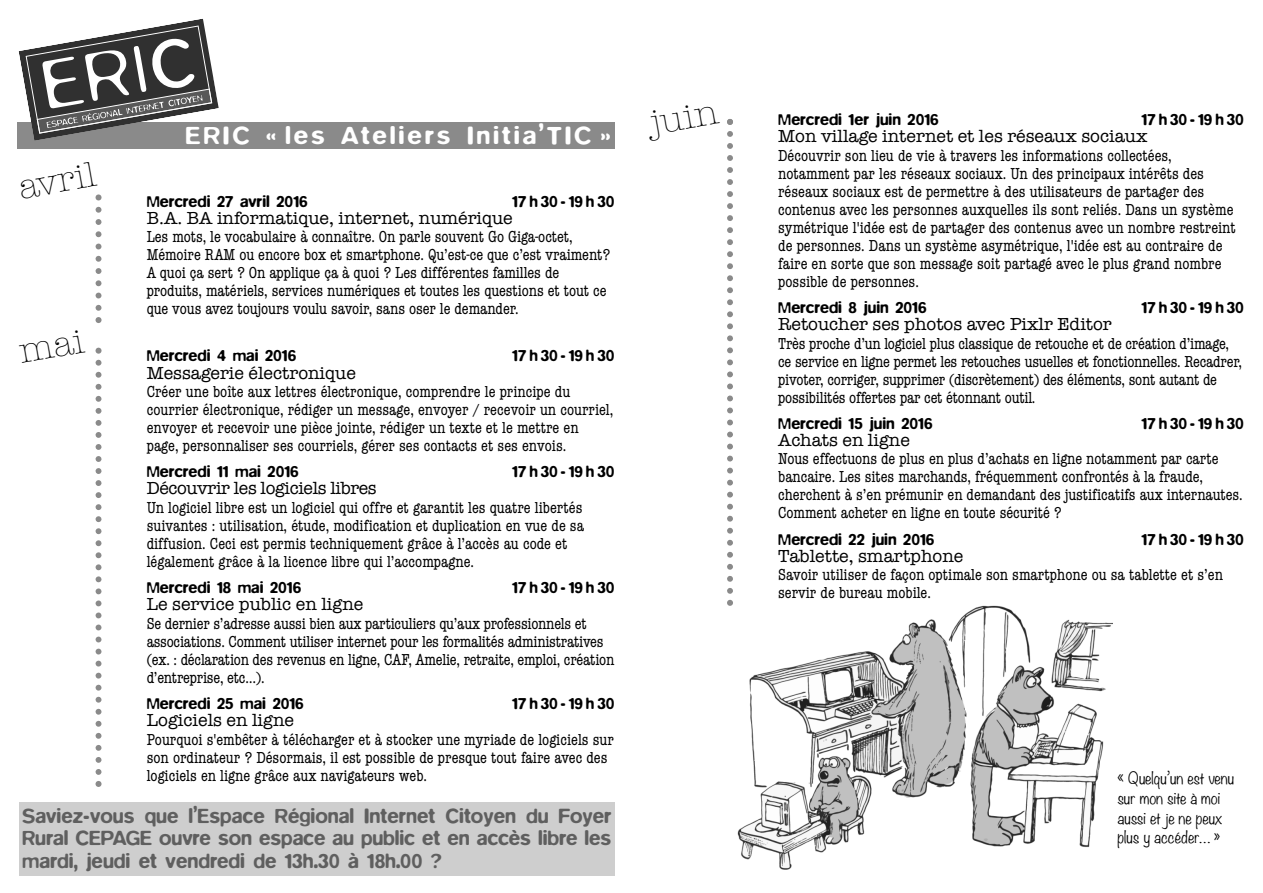
<style>
.page{position:relative;width:1263px;height:893px;background:#fff}
.page>*{position:absolute;margin:0;border:0;box-sizing:border-box;transform-origin:0 0}
.t1{font:300 36px "American Typewriter";color:#000}
.t2{font:500 25.35px "Blur";letter-spacing:.105em;color:#fff;scale:1.05 1}
.t3{font:500 21px/22.5px "Blur";color:#5f5f5f;text-align:justify}
.t4{font:18px "American Typewriter";color:#000}
.t5{font:18px "American Typewriter";letter-spacing:-.02em;color:#000}
.t6{font:condensed 16.5px/18px "American Typewriter";color:#000}
.t7{font:500 16.5px "Blur";color:#000}
.t8{font:500 16.5px "Blur";letter-spacing:.095em;color:#000}
.t9{font:300 15px/19.6px "Noteworthy";color:#000}
</style>
<div class="page">
<svg style="left:96px;top:348px;width:6px;height:439px"></svg>
<div style="left:19px;top:803px;width:595px;height:73px;background:#cecece"></div>
<svg style="left:96px;top:194px;width:6px;height:129px"></svg>
<svg style="left:727px;top:119px;width:6px;height:487px"></svg>
<div style="left:17px;top:122px;width:597px;height:27px;background:#8a8a8a"></div>
<svg style="left:19px;top:19px;width:200px;height:122px"></svg>
<img style="left:737px;top:605px;width:375px;height:265px">
<h1 class="t1" style="left:15px;top:161px;width:79px;rotate:-10deg">avril</h1>
<h2 class="t2" style="left:186px;top:120px;width:406px">ERIC « les Ateliers Initia’TIC »</h2>
<p class="t7" style="left:147px;top:191px;width:162px">Mercredi 27 avril 2016</p>
<p class="t8" style="left:512px;top:191px;width:104px">17h30-19h30</p>
<p class="t4" style="left:147px;top:204px;width:368px">B.A. BA informatique, internet, numérique</p>
<p class="t6" style="left:147px;top:227px;width:465px">Les mots, le vocabulaire à connaître. On parle souvent Go Giga-octet, Mémoire RAM ou encore box et smartphone. Qu’est-ce que c’est vraiment?<br>A quoi ça sert ? On applique ça à quoi ? Les différentes familles de produits, matériels, services numériques et toutes les questions et tout ce que vous avez toujours voulu savoir, sans oser le demander.</p>
<p class="t7" style="left:147px;top:346px;width:151px">Mercredi 4 mai 2016</p>
<p class="t8" style="left:512px;top:346px;width:104px">17h30-19h30</p>
<p class="t4" style="left:147px;top:359px;width:211px">Messagerie électronique</p>
<p class="t6" style="left:147px;top:382px;width:468px">Créer une boîte aux lettres électronique, comprendre le principe du courrier électronique, rédiger un message, envoyer / recevoir un courriel, envoyer et recevoir une pièce jointe, rédiger un texte et le mettre en page, personnaliser ses courriels, gérer ses contacts et ses envois.</p>
<p class="t7" style="left:147px;top:462px;width:154px">Mercredi 11 mai 2016</p>
<p class="t8" style="left:512px;top:462px;width:104px">17h30-19h30</p>
<p class="t5" style="left:147px;top:475px;width:231px">Découvrir les logiciels libres</p>
<p class="t6" style="left:147px;top:498px;width:439px">Un logiciel libre est un logiciel qui offre et garantit les quatre libertés suivantes : utilisation, étude, modification et duplication en vue de sa diffusion. Ceci est permis techniquement grâce à l’accès au code et légalement grâce à la licence libre qui l’accompagne.</p>
<p class="t7" style="left:147px;top:578px;width:156px">Mercredi 18 mai 2016</p>
<p class="t8" style="left:512px;top:578px;width:104px">17h30-19h30</p>
<p class="t4" style="left:147px;top:591px;width:218px">Le service public en ligne</p>
<p class="t6" style="left:147px;top:614px;width:469px">Se dernier s’adresse aussi bien aux particuliers qu’aux professionnels et associations. Comment utiliser internet pour les formalités administratives (ex. : déclaration des revenus en ligne, CAF, Amelie, retraite, emploi, création d’entreprise, etc…).</p>
<p class="t7" style="left:147px;top:694px;width:159px">Mercredi 25 mai 2016</p>
<p class="t8" style="left:512px;top:694px;width:104px">17h30-19h30</p>
<p class="t4" style="left:147px;top:706px;width:149px">Logiciels en ligne</p>
<p class="t6" style="left:147px;top:730px;width:469px">Pourquoi s'embêter à télécharger et à stocker une myriade de logiciels sur son ordinateur ? Désormais, il est possible de presque tout faire avec des logiciels en ligne grâce aux navigateurs web.</p>
<p class="t3" style="left:22px;top:804px;width:591px">Saviez-vous que l’Espace Régional Internet Citoyen du Foyer Rural CEPAGE ouvre son espace au public et en accès libre les mardi, jeudi et vendredi de 13h.30 à 18h.00 ?</p>
<h1 class="t1" style="left:646px;top:97px;width:70px;rotate:-10deg">juin</h1>
<p class="t7" style="left:778px;top:110px;width:162px">Mercredi 1er juin 2016</p>
<p class="t8" style="left:1141px;top:110px;width:104px">17h30-19h30</p>
<p class="t4" style="left:778px;top:122px;width:371px">Mon village internet et les réseaux sociaux</p>
<p class="t6" style="left:778px;top:146px;width:459px">Découvrir son lieu de vie à travers les informations collectées, notamment par les réseaux sociaux. Un des principaux intérêts des réseaux sociaux est de permettre à des utilisateurs de partager des contenus avec les personnes auxquelles ils sont reliés. Dans un système symétrique l'idée est de partager des contenus avec un nombre restreint de personnes. Dans un système asymétrique, l'idée est au contraire de faire en sorte que son message soit partagé avec le plus grand nombre possible de personnes.</p>
<p class="t7" style="left:778px;top:297px;width:150px">Mercredi 8 juin 2016</p>
<p class="t8" style="left:1141px;top:297px;width:104px">17h30-19h30</p>
<p class="t4" style="left:778px;top:310px;width:335px">Retoucher ses photos avec Pixlr Editor</p>
<p class="t6" style="left:778px;top:334px;width:465px">Très proche d’un logiciel plus classique de retouche et de création d’image, ce service en ligne permet les retouches usuelles et fonctionnelles. Recadrer, pivoter, corriger, supprimer (discrètement) des éléments, sont autant de possibilités offertes par cet étonnant outil.</p>
<p class="t7" style="left:778px;top:413px;width:156px">Mercredi 15 juin 2016</p>
<p class="t8" style="left:1141px;top:413px;width:104px">17h30-19h30</p>
<p class="t4" style="left:778px;top:426px;width:133px">Achats en ligne</p>
<p class="t6" style="left:778px;top:449px;width:466px">Nous effectuons de plus en plus d’achats en ligne notamment par carte bancaire. Les sites marchands, fréquemment confrontés à la fraude, cherchent à s’en prémunir en demandant des justificatifs aux internautes.<br>Comment acheter en ligne en toute sécurité ?</p>
<p class="t7" style="left:778px;top:529px;width:158px">Mercredi 22 juin 2016</p>
<p class="t8" style="left:1141px;top:529px;width:104px">17h30-19h30</p>
<p class="t4" style="left:778px;top:542px;width:187px">Tablette, smartphone</p>
<p class="t6" style="left:778px;top:565px;width:446px">Savoir utiliser de façon optimale son smartphone ou sa tablette et s’en servir de bureau mobile.</p>
<p class="t9" style="left:1117px;top:767px;width:118px">« Quelqu’un est venu sur mon site à moi aussi et je ne peux plus y accéder… »</p>
</div>
